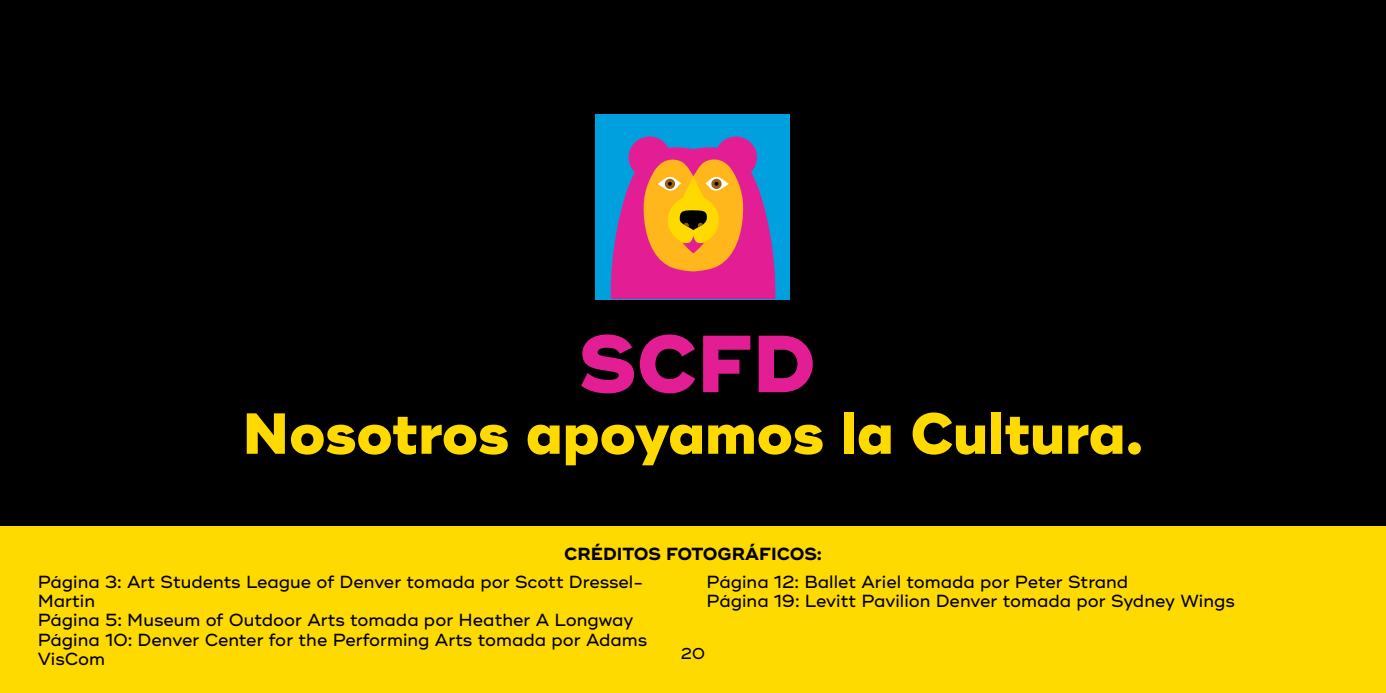
<style>
.page{position:relative;width:1386px;height:693px;background:#fff}
.page>*{position:absolute;margin:0;border:0;box-sizing:border-box;transform-origin:0 0}
.t1{font:800 57.75px "Ridley Grotesk";letter-spacing:-.005em;color:#ffda00}
.t2{font:500 17.5px/19.2px "Ridley Grotesk";color:#000}
.t3{font:700 17.5px "Ridley Grotesk";color:#000}
.t4{font:500 15.75px "Ridley Grotesk";color:#000}
</style>
<div class="page">
<div style="left:0;top:525px;width:1386px;height:168px;background:#ffda00"></div>
<div style="left:0;top:0;width:1386px;height:525px;background:#000"></div>
<svg style="left:581px;top:334px;width:53px;height:59px"></svg>
<svg style="left:640px;top:334px;width:55px;height:59px"></svg>
<svg style="left:703px;top:336px;width:47px;height:56px"></svg>
<svg style="left:759px;top:336px;width:54px;height:56px"></svg>
<div style="left:596px;top:114px;width:194px;height:185px;background:#00a0df"></div>
<svg style="left:610px;top:136px;width:166px;height:163px"></svg>
<h1 class="t1" style="left:242px;top:398px;width:902px">Nosotros apoyamos la Cultura.</h1>
<p class="t3" style="left:564px;top:543px;width:259px">CRÉDITOS FOTOGRÁFICOS:</p>
<p class="t2" style="left:38px;top:573px;width:611px">Página 3: Art Students League of Denver tomada por Scott Dressel-Martin<br>Página 5: Museum of Outdoor Arts tomada por Heather A Longway Página 10: Denver Center for the Performing Arts tomada por Adams VisCom</p>
<p class="t2" style="left:707px;top:573px;width:530px">Página 12: Ballet Ariel tomada por Peter Strand<br>Página 19: Levitt Pavilion Denver tomada por Sydney Wings</p>
<p class="t4" style="left:681px;top:644px;width:26px">20</p>
</div>
